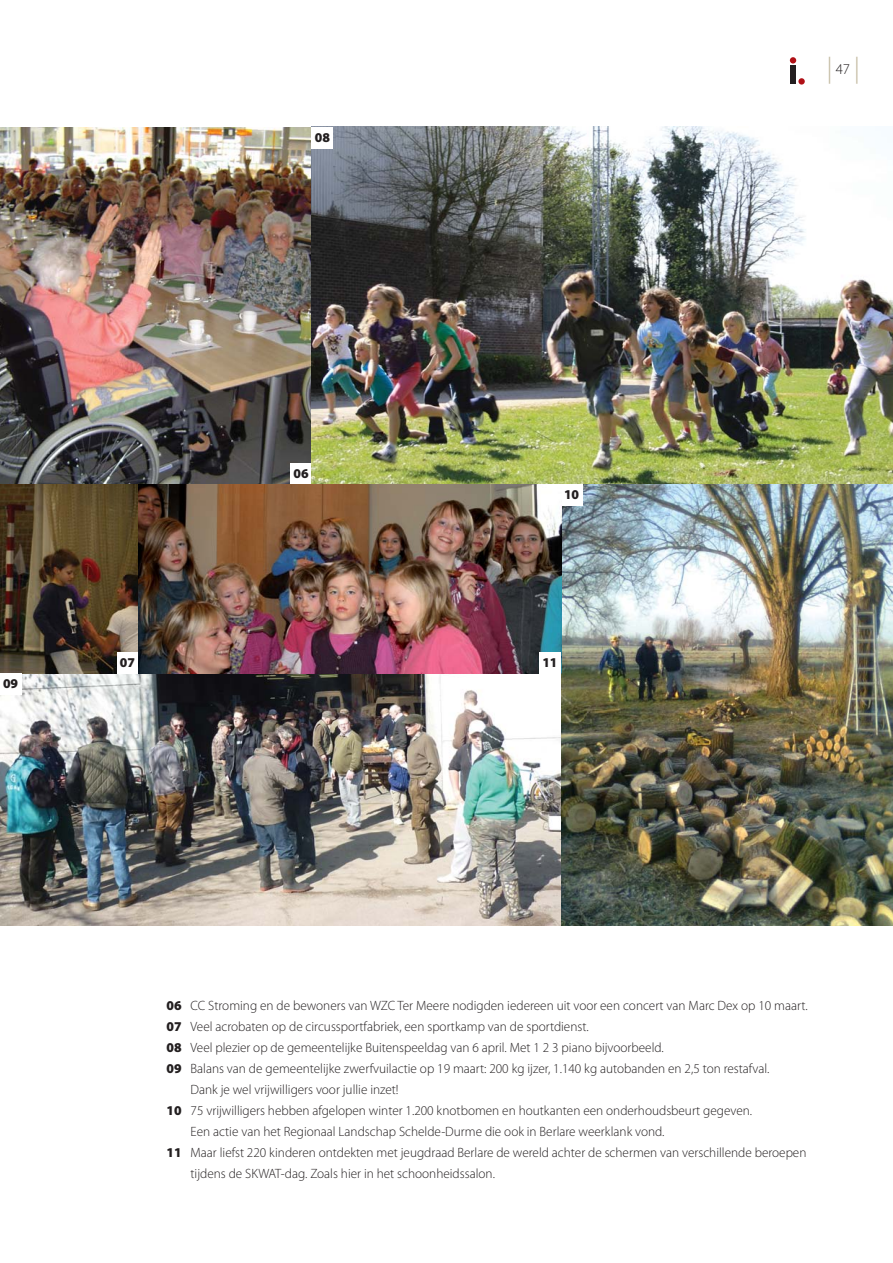
<style>
.page{position:relative;width:893px;height:1263px;background:#fff}
.page>*{position:absolute;margin:0;border:0;box-sizing:border-box;transform-origin:0 0}
.t1{font:300 27px "Myriad Pro";color:#c3baa1}
.t2{font:300 13.5px "Myriad Pro";color:#231f20}
.t3{font:900 13.5px "Myriad Pro";color:#231f20}
.s1{font-size:15px;color:#231f20}
.s2{font-weight:900}
</style>
<div class="page">
<div style="left:790px;top:66px;width:6px;height:18px;background:#231f20"></div>
<div style="left:790px;top:57px;width:6px;height:7px;background:#b01016;border-radius:50%"></div>
<svg style="left:798px;top:78px;width:7px;height:7px"></svg>
<img style="left:0;top:127px;width:893px;height:358px">
<div style="left:291px;top:463px;width:21px;height:22px;background:#fff"></div>
<img style="left:0;top:674px;width:561px;height:252px">
<img style="left:561px;top:485px;width:332px;height:441px">
<div style="left:312px;top:127px;width:21px;height:22px;background:#fff"></div>
<img style="left:0;top:485px;width:561px;height:189px">
<div style="left:117px;top:652px;width:21px;height:22px;background:#fff"></div>
<div style="left:0;top:673px;width:21px;height:22px;background:#fff"></div>
<div style="left:561px;top:485px;width:21px;height:21px;background:#fff"></div>
<div style="left:539px;top:652px;width:22px;height:22px;background:#fff"></div>
<p class="t3" style="left:315px;top:132px;width:17px">08</p>
<h1 class="t1" style="left:827px;top:58px;width:35px">|<span class="s1">47</span>|</h1>
<p class="t3" style="left:3px;top:678px;width:17px">09</p>
<p class="t3" style="left:120px;top:657px;width:17px">07</p>
<p class="t3" style="left:294px;top:468px;width:17px">06</p>
<p class="t3" style="left:564px;top:489px;width:17px">10</p>
<p class="t3" style="left:542px;top:657px;width:17px">11</p>
<p class="t2" style="left:167px;top:1000px;width:643px"><span class="s2">06</span> CC Stroming en de bewoners van WZC Ter Meere nodigden iedereen uit voor een concert van Marc Dex op 10 maart.</p>
<p class="t2" style="left:167px;top:1021px;width:424px"><span class="s2">07</span> Veel acrobaten op de circussportfabriek, een sportkamp van de sportdienst.</p>
<p class="t2" style="left:167px;top:1042px;width:499px"><span class="s2">08</span> Veel plezier op de gemeentelijke Buitenspeeldag van 6 april. Met 1 2 3 piano bijvoorbeeld.</p>
<p class="t2" style="left:167px;top:1063px;width:604px"><span class="s2">09</span> Balans van de gemeentelijke zwerfvuilactie op 19 maart: 200 kg ijzer, 1.140 kg autobanden en 2,5 ton restafval.</p>
<p class="t2" style="left:191px;top:1084px;width:210px">Dank je wel vrijwilligers voor jullie inzet!</p>
<p class="t2" style="left:167px;top:1105px;width:587px"><span class="s2">10</span> 75 vrijwilligers hebben afgelopen winter 1.200 knotbomen en houtkanten een onderhoudsbeurt gegeven.</p>
<p class="t2" style="left:191px;top:1126px;width:476px">Een actie van het Regionaal Landschap Schelde-Durme die ook in Berlare weerklank vond.</p>
<p class="t2" style="left:167px;top:1147px;width:641px"><span class="s2">11</span> Maar liefst 220 kinderen ontdekten met jeugdraad Berlare de wereld achter de schermen van verschillende beroepen</p>
<p class="t2" style="left:191px;top:1168px;width:306px">tijdens de SKWAT-dag. Zoals hier in het schoonheidssalon.</p>
</div>
